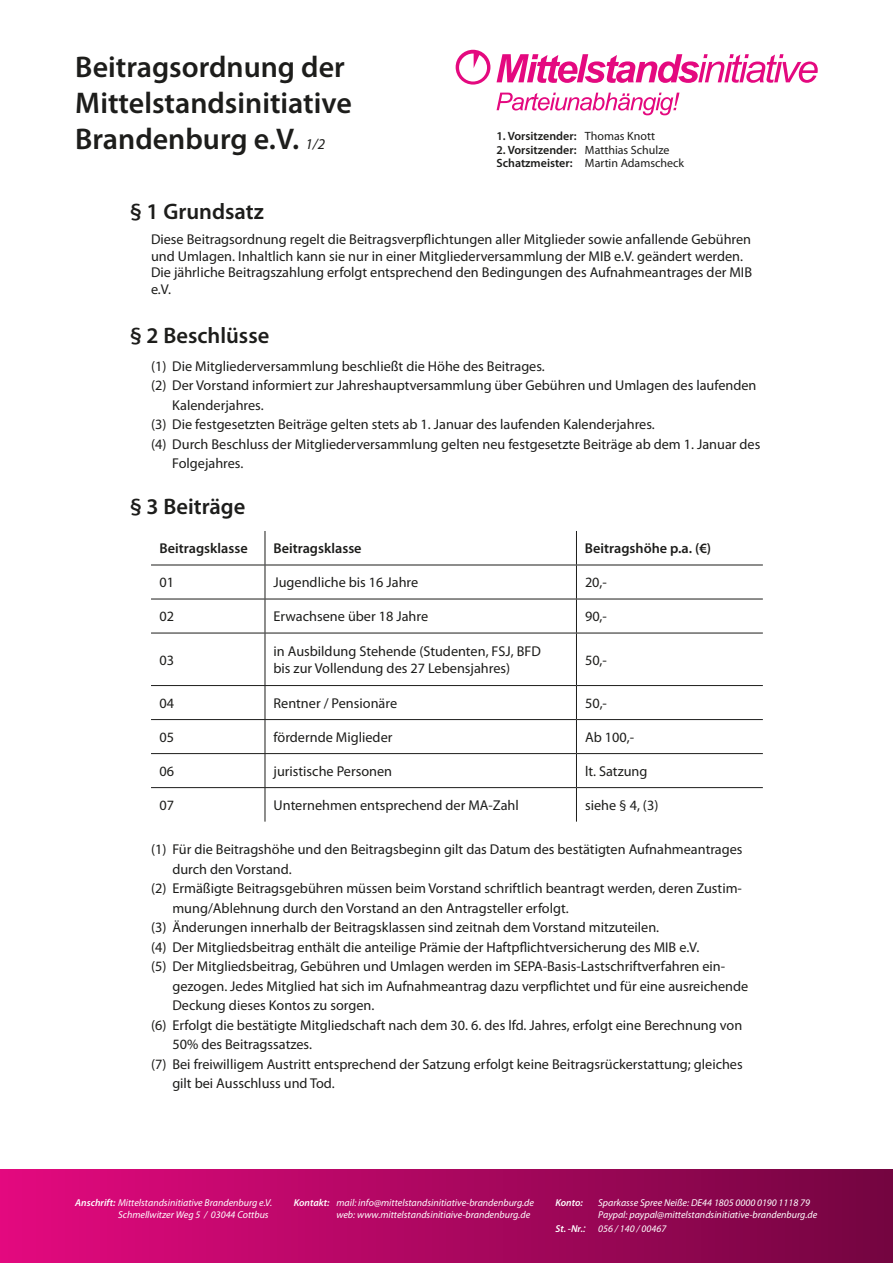
<style>
.page{position:relative;width:893px;height:1263px;background:#fff}
.page>*{position:absolute;margin:0;border:0;box-sizing:border-box;transform-origin:0 0}
.t1{font:600 30px/36px "Myriad Pro";color:#1d1d1b}
.t2{font:600 22.5px "Myriad Pro";color:#1d1d1b}
.t3{font:14.25px/16.6px "Myriad Pro";color:#1d1d1b}
.t4{font:600 14.25px "Myriad Pro";color:#1d1d1b}
.t5{font:12px/13.5px "Myriad Pro";color:#1d1d1b}
.t6{font:600 12px "Myriad Pro";color:#1d1d1b}
.t7{font:italic 10.05px/12px "Myriad Pro";color:#fff}
.t8{font:italic 600 10.05px "Myriad Pro";color:#fff}
.s1{font-weight:400;font-style:italic;font-size:15px}
.s2{font-weight:400}
.s3{font-weight:600}
.s4{font-size:12px}
</style>
<div class="page">
<svg style="left:497px;top:93px;width:182px;height:22px"></svg>
<svg style="left:497px;top:54px;width:321px;height:29px"></svg>
<svg style="left:456px;top:50px;width:34px;height:35px"></svg>
<div style="left:0;top:1169px;width:893px;height:94px;background:linear-gradient(to right,#e4097f,#730540)"></div>
<hr style="left:265px;top:531px;width:1px;height:34px;background:#1d1d1b">
<hr style="left:576px;top:531px;width:1px;height:34px;background:#1d1d1b">
<hr style="left:151px;top:565px;width:114px;height:1px;background:#1d1d1b">
<hr style="left:265px;top:565px;width:311px;height:1px;background:#1d1d1b">
<hr style="left:265px;top:565px;width:1px;height:34px;background:#1d1d1b">
<hr style="left:576px;top:565px;width:187px;height:1px;background:#1d1d1b">
<hr style="left:576px;top:565px;width:1px;height:34px;background:#1d1d1b">
<hr style="left:151px;top:599px;width:114px;height:1px;background:#1d1d1b">
<hr style="left:265px;top:599px;width:311px;height:1px;background:#1d1d1b">
<hr style="left:265px;top:599px;width:1px;height:34px;background:#1d1d1b">
<hr style="left:576px;top:599px;width:187px;height:1px;background:#1d1d1b">
<hr style="left:576px;top:599px;width:1px;height:34px;background:#1d1d1b">
<hr style="left:151px;top:633px;width:114px;height:1px;background:#1d1d1b">
<hr style="left:265px;top:633px;width:311px;height:1px;background:#1d1d1b">
<hr style="left:265px;top:633px;width:1px;height:52px;background:#1d1d1b">
<hr style="left:576px;top:633px;width:187px;height:1px;background:#1d1d1b">
<hr style="left:576px;top:633px;width:1px;height:52px;background:#1d1d1b">
<hr style="left:151px;top:685px;width:114px;height:1px;background:#1d1d1b">
<hr style="left:265px;top:685px;width:311px;height:1px;background:#1d1d1b">
<hr style="left:265px;top:686px;width:1px;height:33px;background:#1d1d1b">
<hr style="left:576px;top:685px;width:187px;height:1px;background:#1d1d1b">
<hr style="left:576px;top:686px;width:1px;height:33px;background:#1d1d1b">
<hr style="left:151px;top:719px;width:114px;height:1px;background:#1d1d1b">
<hr style="left:265px;top:719px;width:311px;height:1px;background:#1d1d1b">
<hr style="left:265px;top:720px;width:1px;height:33px;background:#1d1d1b">
<hr style="left:576px;top:719px;width:187px;height:1px;background:#1d1d1b">
<hr style="left:576px;top:720px;width:1px;height:33px;background:#1d1d1b">
<hr style="left:151px;top:753px;width:114px;height:1px;background:#1d1d1b">
<hr style="left:265px;top:753px;width:311px;height:1px;background:#1d1d1b">
<hr style="left:265px;top:754px;width:1px;height:33px;background:#1d1d1b">
<hr style="left:576px;top:753px;width:187px;height:1px;background:#1d1d1b">
<hr style="left:576px;top:754px;width:1px;height:33px;background:#1d1d1b">
<hr style="left:151px;top:787px;width:114px;height:1px;background:#1d1d1b">
<hr style="left:265px;top:787px;width:311px;height:1px;background:#1d1d1b">
<hr style="left:265px;top:788px;width:1px;height:34px;background:#1d1d1b">
<hr style="left:576px;top:787px;width:187px;height:1px;background:#1d1d1b">
<hr style="left:576px;top:788px;width:1px;height:34px;background:#1d1d1b">
<h1 class="t1" style="left:75px;top:48px;width:278px">Beitragsordnung der<br>Mittelstandsinitiative<br>Brandenburg e.V. <span class="s1">1/2</span></h1>
<p class="t6" style="left:496px;top:129px;width:160px">1. Vorsitzender: <span class="s2">Thomas Knott</span></p>
<p class="t5" style="left:496px;top:143px;width:189px"><span class="s3">2. Vorsitzender:</span> Matthias Schulze<br><span class="s3">Schatzmeister:</span> Martin Adamscheck</p>
<h2 class="t2" style="left:130px;top:197px;width:136px">§ 1 Grundsatz</h2>
<p class="t3" style="left:151px;top:231px;width:603px">Diese Beitragsordnung regelt die Beitragsverpflichtungen aller Mitglieder sowie anfallende Gebühren und Umlagen. Inhaltlich kann sie nur in einer Mitgliederversammlung der MIB e.V. geändert werden.<br>Die jährliche Beitragszahlung erfolgt entsprechend den Bedingungen des Aufnahmeantrages der MIB e.V.</p>
<h2 class="t2" style="left:130px;top:321px;width:141px">§ 2 Beschlüsse</h2>
<p class="t3" style="left:151px;top:357px;width:395px">(1) Die Mitgliederversammlung beschließt die Höhe des Beitrages.</p>
<p class="t3" style="left:151px;top:377px;width:607px">(2) Der Vorstand informiert zur Jahreshauptversammlung über Gebühren und Umlagen des laufenden</p>
<p class="t3" style="left:172px;top:396px;width:93px">Kalenderjahres.</p>
<p class="t3" style="left:151px;top:416px;width:505px">(3) Die festgesetzten Beiträge gelten stets ab 1. Januar des laufenden Kalenderjahres.</p>
<p class="t3" style="left:151px;top:435px;width:611px">(4) Durch Beschluss der Mitgliederversammlung gelten neu festgesetzte Beiträge ab dem 1. Januar des</p>
<p class="t3" style="left:172px;top:455px;width:73px">Folgejahres.</p>
<h2 class="t2" style="left:130px;top:492px;width:117px">§ 3 Beiträge</h2>
<p class="t4" style="left:160px;top:539px;width:90px">Beitragsklasse</p>
<p class="t4" style="left:273px;top:539px;width:90px">Beitragsklasse</p>
<p class="t4" style="left:585px;top:539px;width:128px">Beitragshöhe p.a. (€)</p>
<p class="t3" style="left:160px;top:574px;width:16px">01</p>
<p class="t3" style="left:273px;top:574px;width:146px">Jugendliche bis 16 Jahre</p>
<p class="t3" style="left:585px;top:574px;width:23px">20,-</p>
<p class="t3" style="left:160px;top:608px;width:16px">02</p>
<p class="t3" style="left:274px;top:608px;width:156px">Erwachsene über 18 Jahre</p>
<p class="t3" style="left:585px;top:608px;width:23px">90,-</p>
<p class="t3" style="left:160px;top:651px;width:16px">03</p>
<p class="t3" style="left:274px;top:642px;width:269px;line-height:17.1px">in Ausbildung Stehende (Studenten, FSJ, BFD bis zur Vollendung des 27 Lebensjahres)</p>
<p class="t3" style="left:585px;top:651px;width:23px">50,-</p>
<p class="t3" style="left:160px;top:694px;width:16px">04</p>
<p class="t3" style="left:274px;top:694px;width:125px">Rentner / Pensionäre</p>
<p class="t3" style="left:585px;top:694px;width:23px">50,-</p>
<p class="t3" style="left:160px;top:729px;width:16px">05</p>
<p class="t3" style="left:274px;top:729px;width:120px">fördernde Miglieder</p>
<p class="t3" style="left:585px;top:729px;width:51px">Ab 100,-</p>
<p class="t3" style="left:160px;top:763px;width:16px">06</p>
<p class="t3" style="left:274px;top:763px;width:120px">juristische Personen</p>
<p class="t3" style="left:585px;top:763px;width:64px">lt. Satzung</p>
<p class="t3" style="left:160px;top:797px;width:16px">07</p>
<p class="t3" style="left:274px;top:797px;width:247px">Unternehmen entsprechend der MA-Zahl</p>
<p class="t3" style="left:585px;top:797px;width:75px">siehe § 4, (3)</p>
<p class="t3" style="left:151px;top:841px;width:593px">(1) Für die Beitragshöhe und den Beitragsbeginn gilt das Datum des bestätigten Aufnahmeantrages</p>
<p class="t3" style="left:172px;top:860px;width:121px">durch den Vorstand.</p>
<p class="t3" style="left:151px;top:880px;width:592px">(2) Ermäßigte Beitragsgebühren müssen beim Vorstand schriftlich beantragt werden, deren Zustim-</p>
<p class="t3" style="left:172px;top:899px;width:398px">mung/Ablehnung durch den Vorstand an den Antragsteller erfolgt.</p>
<p class="t3" style="left:151px;top:919px;width:510px">(3) Änderungen innerhalb der Beitragsklassen sind zeitnah dem Vorstand mitzuteilen.</p>
<p class="t3" style="left:151px;top:938px;width:550px">(4) Der Mitgliedsbeitrag enthält die anteilige Prämie der Haftpflichtversicherung des MIB e.V.</p>
<p class="t3" style="left:151px;top:958px;width:575px">(5) Der Mitgliedsbeitrag, Gebühren und Umlagen werden im SEPA-Basis-Lastschriftverfahren ein-</p>
<p class="t3" style="left:172px;top:977px;width:577px">gezogen. Jedes Mitglied hat sich im Aufnahmeantrag dazu verpflichtet und für eine ausreichende</p>
<p class="t3" style="left:172px;top:997px;width:203px">Deckung dieses Kontos zu sorgen.</p>
<p class="t3" style="left:151px;top:1016px;width:593px">(6) Erfolgt die bestätigte Mitgliedschaft nach dem 30. 6. des lfd. Jahres, erfolgt eine Berechnung von</p>
<p class="t3" style="left:172px;top:1036px;width:141px">50% des Beitragssatzes.</p>
<p class="t3" style="left:151px;top:1055px;width:593px">(7) Bei freiwilligem Austritt entsprechend der Satzung erfolgt keine Beitragsrückerstattung; gleiches</p>
<p class="t3" style="left:172px;top:1075px;width:164px">gilt bei Ausschluss und Tod.</p>
<p class="t7" style="left:118px;top:1196px;width:156px;text-indent:-43px"><span class="s3">Anschrift:</span> Mittelstandsinitiative Brandenburg e.V.<br>Schmellwitzer Weg 5 / 03044 Cottbus</p>
<p class="t7" style="left:336px;top:1196px;width:199px;text-indent:-43px"><span class="s3">Kontakt:</span> mail: info@mittelstandsinitiative-brandenburg.de web: www.mittelstandsinitiaive-brandenburg.de</p>
<p class="t8" style="left:555px;top:1196px;width:29px">Konto:</p>
<p class="t7" style="left:598px;top:1196px;width:221px">Sparkasse Spree Neiße: DE44 1805 0000 0190 1118 79<br>Paypal: paypal@mittelstandsinitiative-brandenburg.de</p>
<p class="t7" style="left:555px;top:1223px;width:112px"><span class="s3">St. -Nr.</span><span class="s4">:</span> 056 / 140 / 00467</p>
</div>
